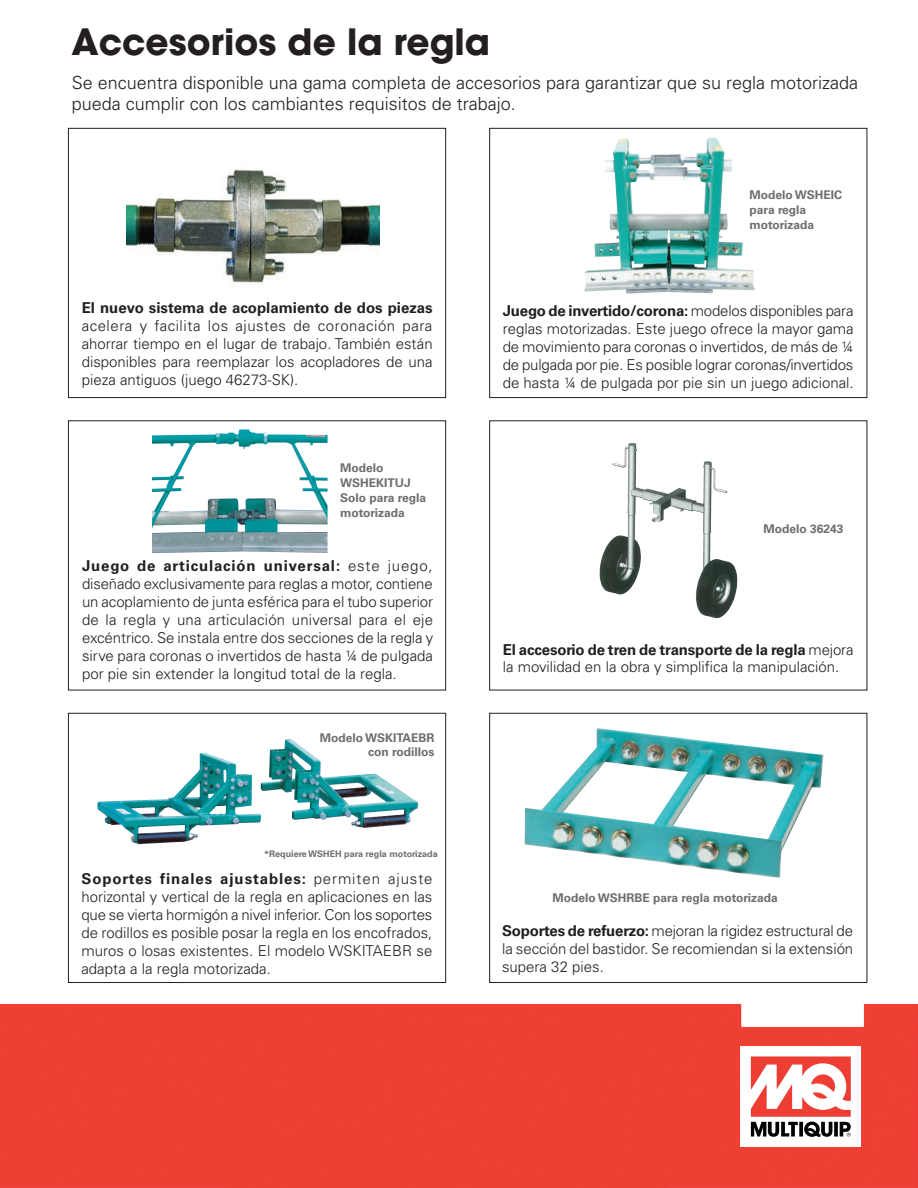
<style>
.page{position:relative;width:918px;height:1188px;background:#fff}
.page>*{position:absolute;margin:0;border:0;box-sizing:border-box;transform-origin:0 0}
.t1{font:700 36px "ITC Avant Garde Std";color:#231f20}
.t2{font:300 18px/21px "Univers LT Std";color:#231f20}
.t3{font:300 15px/18px "Univers LT Std";color:#231f20;text-align:justify}
.t4{font:700 15px "Univers LT Std";color:#231f20}
.t5{font:700 12px/15px "Univers LT Std";color:#6c6d70}
.t6{font:700 9px "Univers LT Std";color:#6c6d70}
.s1{font-weight:700}
</style>
<div class="page">
<div style="left:68px;top:128px;width:378px;height:270px;border:1px solid #231f20"></div>
<div style="left:489px;top:713px;width:378px;height:270px;border:1px solid #231f20"></div>
<div style="left:68px;top:420px;width:378px;height:270px;border:1px solid #231f20"></div>
<div style="left:68px;top:713px;width:378px;height:270px;border:1px solid #231f20"></div>
<div style="left:489px;top:128px;width:378px;height:270px;border:1px solid #231f20"></div>
<div style="left:0;top:1004px;width:918px;height:184px;background:#ee3f35"></div>
<div style="left:741px;top:1046px;width:120px;height:101px;background:#fff"></div>
<svg style="left:751px;top:1056px;width:100px;height:81px"></svg>
<img style="left:152px;top:429px;width:176px;height:124px">
<img style="left:525px;top:728px;width:299px;height:150px">
<img style="left:97px;top:753px;width:164px;height:91px">
<img style="left:261px;top:739px;width:157px;height:89px">
<img style="left:584px;top:138px;width:171px;height:156px">
<img style="left:599px;top:443px;width:42px;height:152px">
<img style="left:127px;top:169px;width:252px;height:115px">
<h1 class="t1" style="left:71px;top:18px;width:420px">Accesorios de la regla</h1>
<p class="t2" style="left:72px;top:73px;width:788px">Se encuentra disponible una gama completa de accesorios para garantizar que su regla motorizada pueda cumplir con los cambiantes requisitos de trabajo.</p>
<p class="t4" style="left:82px;top:299px;width:352px">El nuevo sistema de acoplamiento de dos piezas</p>
<p class="t3" style="left:82px;top:317px;width:353px">acelera y facilita los ajustes de coronación para ahorrar tiempo en el lugar de trabajo. También están disponibles para reemplazar los acopladores de una pieza antiguos (juego 46273-SK).</p>
<p class="t5" style="left:340px;top:460px;width:88px">Modelo<br>WSHEKITUJ<br>Solo para regla motorizada</p>
<p class="t3" style="left:82px;top:556px;width:353px"><span class="s1">Juego de articulación universal:</span> este juego, diseñado exclusivamente para reglas a motor, contiene un acoplamiento de junta esférica para el tubo superior de la regla y una articulación universal para el eje excéntrico. Se instala entre dos secciones de la regla y sirve para coronas o invertidos de hasta ¼ de pulgada por pie sin extender la longitud total de la regla.</p>
<p class="t5" style="left:320px;top:731px;width:116px;line-height:13.5px;text-align:right">Modelo WSKITAEBR con rodillos</p>
<p class="t6" style="left:264px;top:848px;width:175px">*Requiere WSHEH para regla motorizada</p>
<p class="t3" style="left:81px;top:870px;width:353px"><span class="s1">Soportes finales ajustables:</span> permiten ajuste horizontal y vertical de la regla en aplicaciones en las que se vierta hormigón a nivel inferior. Con los soportes de rodillos es posible posar la regla en los encofrados, muros o losas existentes. El modelo WSKITAEBR se adapta a la regla motorizada.</p>
<p class="t5" style="left:750px;top:187px;width:94px">Modelo WSHEIC para regla motorizada</p>
<p class="t3" style="left:503px;top:302px;width:353px"><span class="s1">Juego de invertido/corona:</span> modelos disponibles para reglas motorizadas. Este juego ofrece la mayor gama de movimiento para coronas o invertidos, de más de ¼ de pulgada por pie. Es posible lograr coronas/invertidos de hasta ¼ de pulgada por pie sin un juego adicional.</p>
<p class="t5" style="left:764px;top:522px;width:82px">Modelo 36243</p>
<p class="t3" style="left:503px;top:641px;width:352px;line-height:17.2px"><span class="s1">El accesorio de tren de transporte de la regla</span> mejora la movilidad en la obra y simplifica la manipulación.</p>
<p class="t5" style="left:553px;top:890px;width:227px">Modelo WSHRBE para regla motorizada</p>
<p class="t3" style="left:502px;top:922px;width:353px"><span class="s1">Soportes de refuerzo:</span> mejoran la rigidez estructural de la sección del bastidor. Se recomiendan si la extensión supera 32 pies.</p>
</div>
